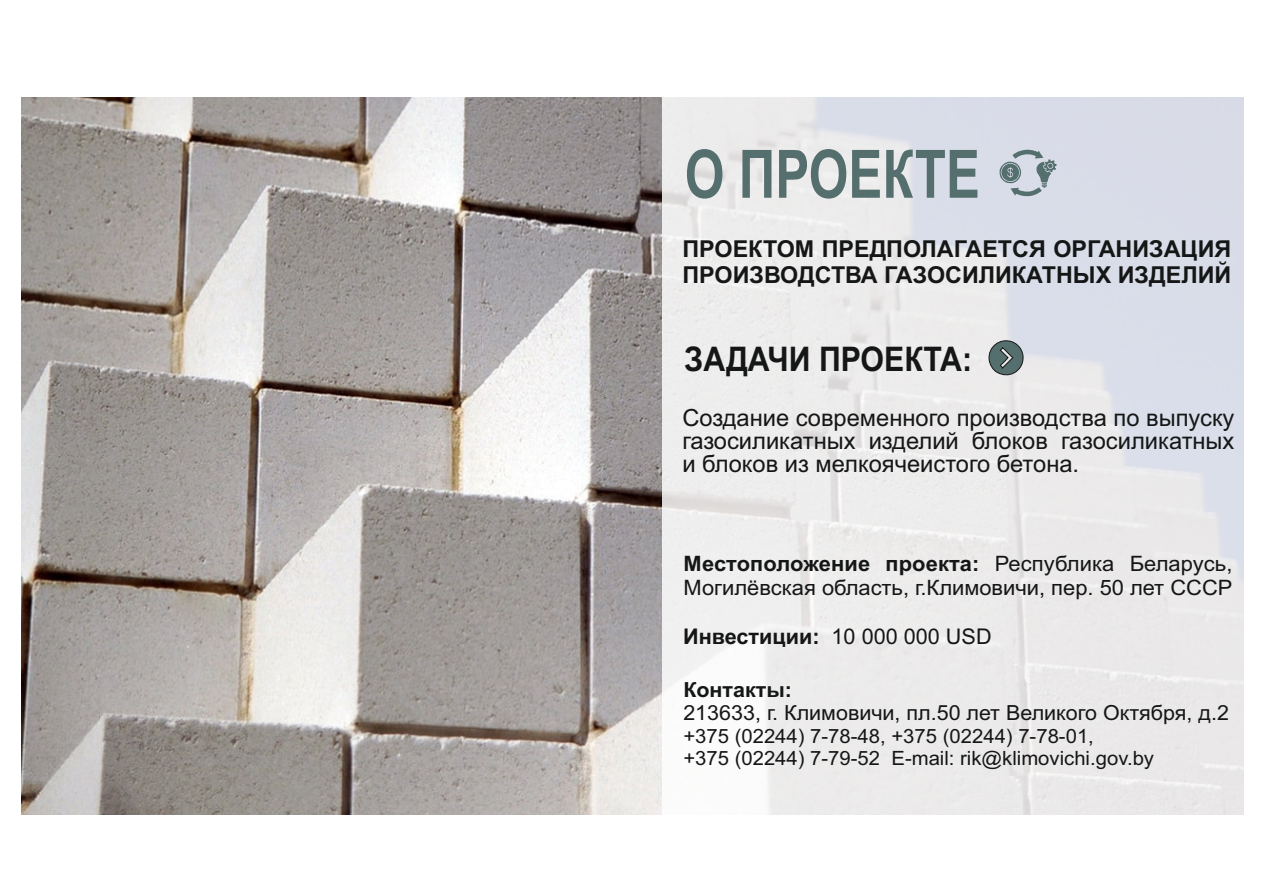
<style>
.page{position:relative;width:1263px;height:893px;background:#fff}
.page>*{position:absolute;margin:0;border:0;box-sizing:border-box;transform-origin:0 0}
.t1{font:700 66.75px "Arial";color:#556f6e;scale:.76 1}
.t2{font:700 33.9px "Arial";color:#151616;scale:.89 1}
.t3{font:23.7px/23px "Arial";color:#151616;text-align:justify}
.t4{font:700 23.25px/26.1px "Arial";color:#151616}
.t5{font:700 21.6px "Arial";color:#151616}
.t6{font:21.15px/23.7px "Arial";color:#151616}
.t7{font:20.85px "Arial";color:#151616}
.t8{font:700 20.85px "Arial";color:#151616}
.t9{font:19.65px/21.9px "Arial";color:#151616}
.s1{font-weight:700}
.s2{font-weight:400}
</style>
<div class="page">
<img style="left:22px;top:97px;width:640px;height:717px">
<div style="left:662px;top:94px;width:598px;height:720px;background:#fff;opacity:.85"></div>
<svg style="left:999px;top:149px;width:58px;height:47px;background:#aeb9c1"></svg>
<svg style="left:988px;top:336px;width:35px;height:40px"></svg>
<h1 class="t1" style="left:685px;top:149px;width:390px">О ПРОЕКТЕ</h1>
<p class="t4" style="left:682px;top:238px;width:550px">ПРОЕКТОМ ПРЕДПОЛАГАЕТСЯ ОРГАНИЗАЦИЯ<br>ПРОИЗВОДСТВА ГАЗОСИЛИКАТНЫХ ИЗДЕЛИЙ</p>
<h2 class="t2" style="left:684px;top:346px;width:325px">ЗАДАЧИ ПРОЕКТА:</h2>
<p class="t3" style="left:682px;top:408px;width:554px">Создание современного производства по выпуску газосиликатных изделий блоков газосиликатных и блоков из мелкоячеистого бетона.</p>
<p class="t6" style="left:684px;top:553px;width:550px"><span class="s1">Местоположение проекта:</span> Республика Беларусь,<br>Могилёвская область, г.Климовичи, пер. 50 лет СССР</p>
<p class="t5" style="left:683px;top:628px;width:310px">Инвестиции: <span class="s2">10 000 000 USD</span></p>
<p class="t8" style="left:683px;top:682px;width:110px">Контакты:</p>
<p class="t7" style="left:683px;top:705px;width:547px">213633, г. Климовичи, пл.50 лет Великого Октября, д.2</p>
<p class="t9" style="left:683px;top:726px;width:472px">+375 (02244) 7-78-48, +375 (02244) 7-78-01,<br>+375 (02244) 7-79-52 E-mail: rik@klimovichi.gov.by</p>
</div>
